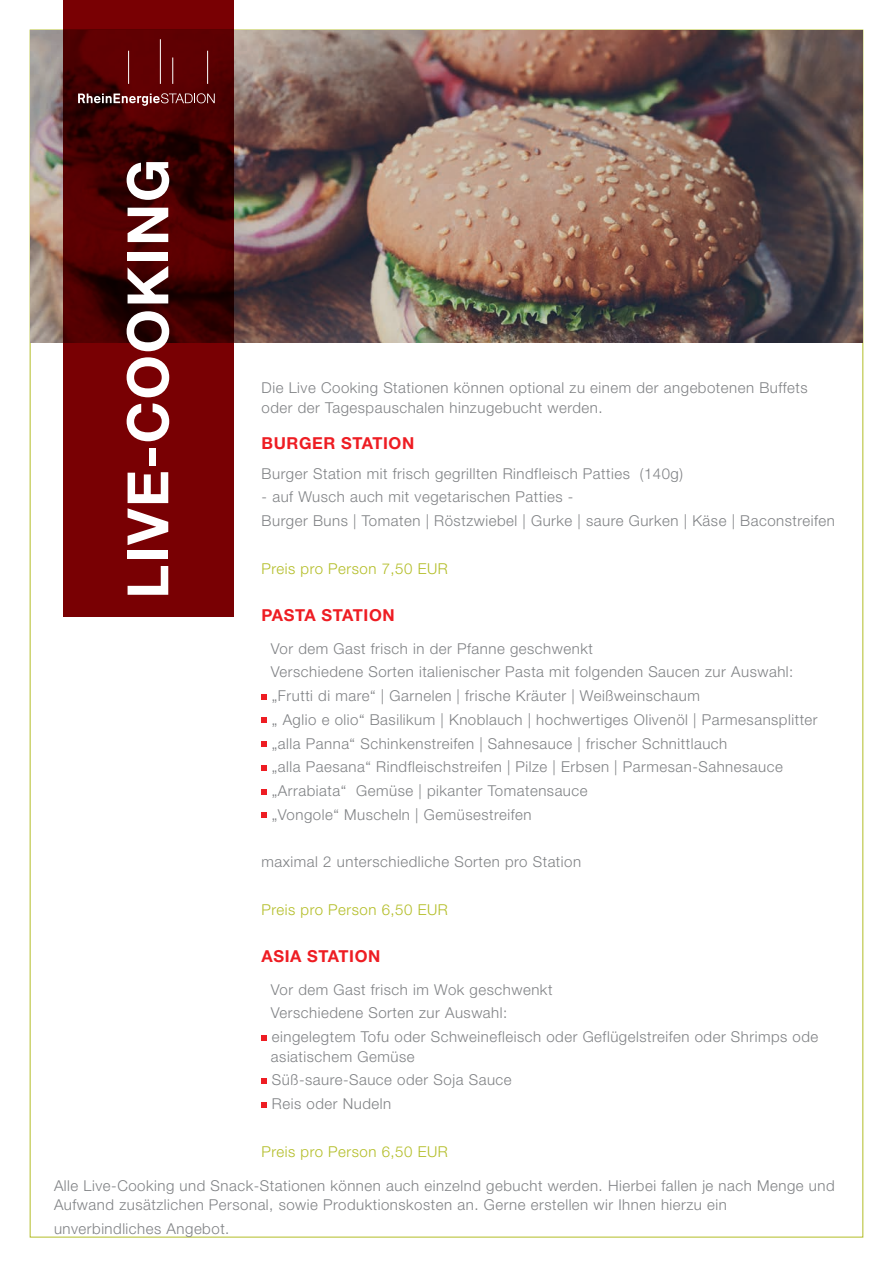
<style>
.page{position:relative;width:893px;height:1263px;background:#fff}
.page>*{position:absolute;margin:0;border:0;box-sizing:border-box;transform-origin:0 0}
.t1{font:700 57px "Helvetica Neue LT Std";letter-spacing:.03em;color:#fff}
.t2{font:700 16.5px "Helvetica Neue LT Std";letter-spacing:.035em;color:#ee1d23}
.t3{font:300 15px/23.7px "Helvetica Neue LT Std";letter-spacing:.035em;color:#808285}
.t4{font:300 15px "Helvetica Neue LT Std";letter-spacing:.035em;color:#b3bd27}
</style>
<div class="page">
<img style="left:31px;top:30px;width:831px;height:312px">
<svg style="left:64px;top:0;width:170px;height:617px;background:#5e0002"></svg>
<hr style="left:128px;top:51px;width:1px;height:33px;background:#fff">
<hr style="left:207px;top:51px;width:1px;height:33px;background:#fff">
<svg style="left:172px;top:57px;width:1px;height:27px"></svg>
<hr style="left:160px;top:39px;width:1px;height:45px;background:#fff">
<svg style="left:78px;top:93px;width:137px;height:13px;background:#7b4647"></svg>
<svg style="left:262px;top:694px;width:5px;height:5px"></svg>
<svg style="left:262px;top:718px;width:5px;height:5px"></svg>
<svg style="left:262px;top:741px;width:5px;height:6px"></svg>
<svg style="left:262px;top:765px;width:5px;height:5px"></svg>
<svg style="left:262px;top:789px;width:5px;height:5px"></svg>
<svg style="left:262px;top:813px;width:5px;height:5px"></svg>
<svg style="left:262px;top:1035px;width:5px;height:5px"></svg>
<svg style="left:262px;top:1078px;width:5px;height:5px"></svg>
<svg style="left:262px;top:1102px;width:5px;height:5px"></svg>
<h1 class="t1" style="left:113px;top:599px;width:441px;rotate:-90deg">LIVE-COOKING</h1>
<p class="t3" style="left:262px;top:378px;width:547px;line-height:19.5px">Die Live Cooking Stationen können optional zu einem der angebotenen Buffets oder der Tagespauschalen hinzugebucht werden.</p>
<p class="t2" style="left:262px;top:433px;width:154px">BURGER STATION</p>
<p class="t3" style="left:262px;top:461px;width:423px">Burger Station mit frisch gegrillten Rindfleisch Patties (140g)</p>
<p class="t3" style="left:262px;top:485px;width:575px">- auf Wusch auch mit vegetarischen Patties -<br>Burger Buns | Tomaten | Röstzwiebel | Gurke | saure Gurken | Käse | Baconstreifen</p>
<p class="t4" style="left:262px;top:559px;width:188px">Preis pro Person 7,50 EUR</p>
<p class="t2" style="left:262px;top:605px;width:135px">PASTA STATION</p>
<p class="t3" style="left:271px;top:636px;width:548px">Vor dem Gast frisch in der Pfanne geschwenkt<br>Verschiedene Sorten italienischer Pasta mit folgenden Saucen zur Auswahl: „Frutti di mare“ | Garnelen | frische Kräuter | Weißweinschaum<br>„ Aglio e olio“ Basilikum | Knoblauch | hochwertiges Olivenöl | Parmesansplitter „alla Panna“ Schinkenstreifen | Sahnesauce | frischer Schnittlauch<br>„alla Paesana“ Rindfleischstreifen | Pilze | Erbsen | Parmesan-Sahnesauce „Arrabiata“ Gemüse | pikanter Tomatensauce<br>„Vongole“ Muscheln | Gemüsestreifen</p>
<p class="t3" style="left:262px;top:850px;width:321px">maximal 2 unterschiedliche Sorten pro Station</p>
<p class="t4" style="left:262px;top:900px;width:188px">Preis pro Person 6,50 EUR</p>
<p class="t2" style="left:262px;top:946px;width:120px">ASIA STATION</p>
<p class="t3" style="left:271px;top:977px;width:549px">Vor dem Gast frisch im Wok geschwenkt<br>Verschiedene Sorten zur Auswahl:<br>eingelegtem Tofu oder Schweinefleisch oder Geflügelstreifen oder Shrimps ode</p>
<p class="t3" style="left:271px;top:1044px;width:242px">asiatischem Gemüse<br>Süß-saure-Sauce oder Soja Sauce<br>Reis oder Nudeln</p>
<p class="t4" style="left:262px;top:1142px;width:188px">Preis pro Person 6,50 EUR</p>
<p class="t3" style="left:54px;top:1175px;width:782px;line-height:19.5px">Alle Live-Cooking und Snack-Stationen können auch einzelnd gebucht werden. Hierbei fallen je nach Menge und<br>Aufwand zusätzlichen Personal, sowie Produktionskosten an. Gerne erstellen wir Ihnen hierzu ein</p>
<p class="t3" style="left:54px;top:1216px;width:177px">unverbindliches Angebot.</p>
</div>
